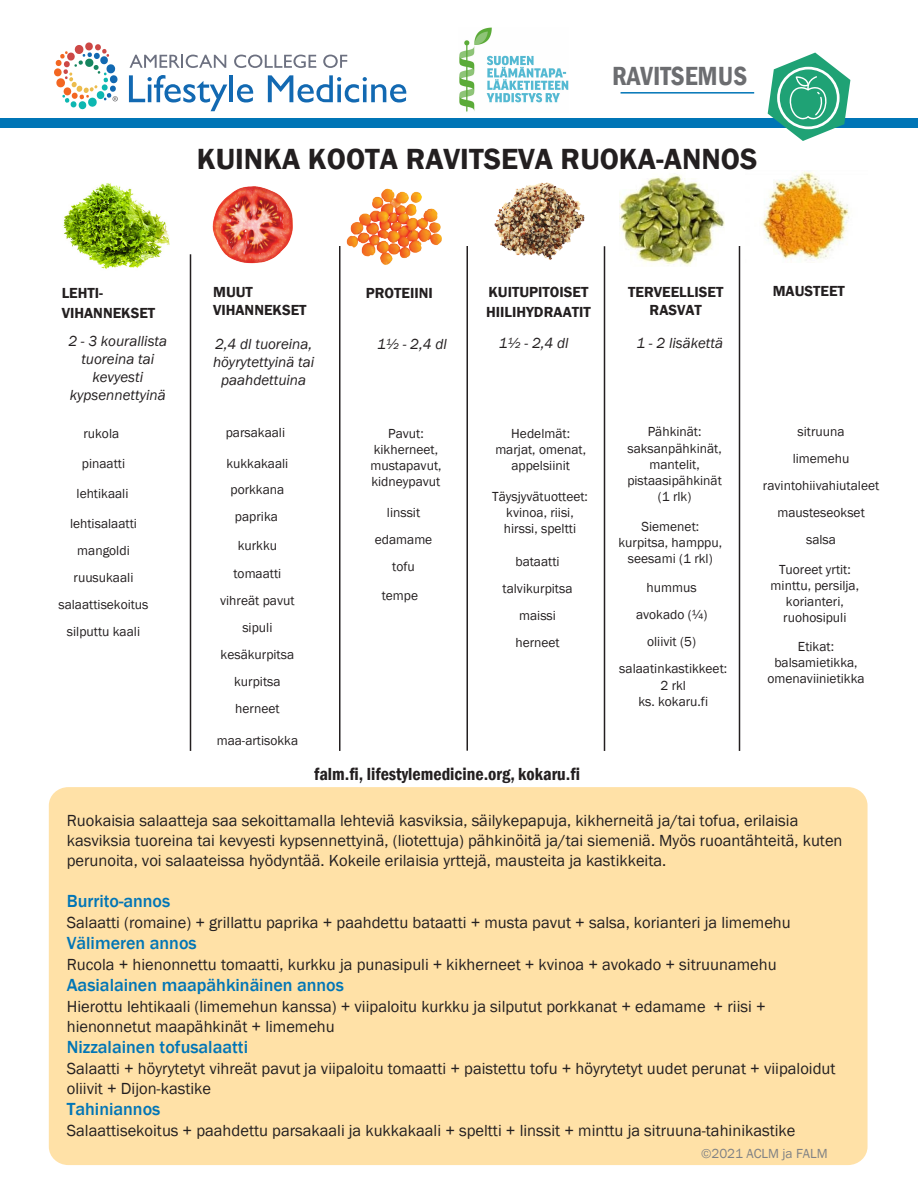
<style>
.page{position:relative;width:918px;height:1188px;background:#fff}
.page>*{position:absolute;margin:0;border:0;box-sizing:border-box;transform-origin:0 0}
.t1{font:600 30px "Franklin Gothic";color:#231f20}
.t2{font:600 condensed 27px "Franklin Gothic";color:#6c6d70}
.t3{font:500 18px "Franklin Gothic";color:#0075b6}
.t4{font:18px "Franklin Gothic Demi Cond";color:#231f20}
.t5{font:16.5px/19.8px "Franklin Gothic";color:#231f20}
.t6{font:italic 15px/18px "Franklin Gothic";color:#231f20;text-align:center}
.t7{font:600 15px/19.5px "Franklin Gothic";color:#231f20}
.t8{font:13.5px/27px "Franklin Gothic";color:#231f20;text-align:center}
.t9{font:13.5px "Franklin Gothic";color:#808285}
.s1{font-style:inherit}
</style>
<div class="page">
<hr style="left:190px;top:254px;width:1px;height:497px;background:#231f20">
<hr style="left:339px;top:246px;width:1px;height:505px;background:#231f20">
<hr style="left:466px;top:246px;width:2px;height:505px;background:#231f20">
<hr style="left:604px;top:246px;width:1px;height:505px;background:#231f20">
<hr style="left:739px;top:246px;width:1px;height:505px;background:#231f20">
<img style="left:63px;top:183px;width:107px;height:86px">
<img style="left:340px;top:188px;width:102px;height:81px">
<img style="left:466px;top:182px;width:140px;height:101px">
<img style="left:212px;top:186px;width:81px;height:78px">
<img style="left:620px;top:174px;width:105px;height:93px">
<img style="left:761px;top:171px;width:88px;height:90px">
<svg style="left:130px;top:55px;width:96px;height:13px"></svg>
<svg style="left:234px;top:55px;width:82px;height:13px"></svg>
<svg style="left:323px;top:55px;width:24px;height:13px"></svg>
<svg style="left:129px;top:75px;width:98px;height:36px"></svg>
<hr style="left:230px;top:75px;width:3px;height:27px;background:#1269b2">
<svg style="left:237px;top:84px;width:16px;height:18px"></svg>
<svg style="left:268px;top:75px;width:138px;height:28px"></svg>
<svg style="left:54px;top:42px;width:64px;height:68px"></svg>
<div style="left:0;top:118px;width:918px;height:10px;background:#0075b6"></div>
<div style="left:49px;top:787px;width:819px;height:378px;background:#ffe1a7;border-radius:19px"></div>
<svg style="left:768px;top:53px;width:82px;height:88px"></svg>
<hr style="left:621px;top:92px;width:133px;height:2px;background:#0075b6">
<img style="left:459px;top:27px;width:109px;height:85px">
<p class="t2" style="left:612px;top:58px;width:137px">RAVITSEMUS</p>
<p class="t1" style="left:197px;top:140px;width:562px">KUINKA KOOTA RAVITSEVA RUOKA-ANNOS</p>
<p class="t7" style="left:62px;top:284px;width:95px">LEHTI-<br>VIHANNEKSET</p>
<p class="t6" style="left:68px;top:333px;width:100px">2 - 3 kourallista tuoreina tai kevyesti kypsennettyinä</p>
<p class="t8" style="left:83px;top:420px;width:37px">rukola</p>
<p class="t8" style="left:82px;top:451px;width:45px">pinaatti</p>
<p class="t8" style="left:77px;top:480px;width:53px">lehtikaali</p>
<p class="t8" style="left:58px;top:510px;width:92px">lehtisalaatti mangoldi ruusukaali salaattisekoitus silputtu kaali</p>
<p class="t7" style="left:213px;top:284px;width:95px;line-height:18px">MUUT<br>VIHANNEKSET</p>
<p class="t6" style="left:213px;top:335px;width:103px">2,4 dl tuoreina, höyrytettyinä tai paahdettuina</p>
<p class="t8" style="left:226px;top:419px;width:61px">parsakaali</p>
<p class="t8" style="left:226px;top:450px;width:63px;line-height:26.5px">kukkakaali porkkana paprika</p>
<p class="t8" style="left:233px;top:531px;width:49px;line-height:29px">kurkku tomaatti</p>
<p class="t8" style="left:220px;top:588px;width:76px">vihreät pavut sipuli kesäkurpitsa kurpitsa herneet</p>
<p class="t8" style="left:217px;top:727px;width:83px">maa-artisokka</p>
<p class="t7" style="left:366px;top:283px;width:69px">PROTEIINI</p>
<p class="t6" style="left:377px;top:336px;width:71px">1½ - 2,4 dl</p>
<p class="t7" style="left:486px;top:282px;width:106px;line-height:20.1px">KUITUPITOISET<br>HIILIHYDRAATIT</p>
<p class="t7" style="left:628px;top:284px;width:97px;line-height:17.7px;text-align:center">TERVEELLISET<br>RASVAT</p>
<p class="t6" style="left:636px;top:334px;width:88px">1 - 2 lisäkettä</p>
<p class="t6" style="left:499px;top:334px;width:71px">1½ - 2,4 dl</p>
<p class="t8" style="left:370px;top:426px;width:73px;line-height:16.2px">Pavut: kikherneet, mustapavut, kidneypavut</p>
<p class="t8" style="left:375px;top:499px;width:59px">linssit edamame tofu</p>
<p class="t8" style="left:382px;top:582px;width:38px">tempe</p>
<p class="t8" style="left:495px;top:425px;width:92px;line-height:16.2px">Hedelmät: marjat, omenat, appelsiinit</p>
<p class="t8" style="left:492px;top:488px;width:97px;line-height:16.2px">Täysjyvätuotteet: kvinoa, riisi, hirssi, speltti</p>
<p class="t8" style="left:503px;top:548px;width:71px">bataatti talvikurpitsa maissi herneet</p>
<p class="t8" style="left:627px;top:424px;width:96px;line-height:16.2px">Pähkinät: saksanpähkinät, mantelit, pistaasipähkinät (1 rlk)</p>
<p class="t8" style="left:619px;top:518px;width:105px;line-height:16.2px">Siemenet: kurpitsa, hamppu, seesami (1 rkl)</p>
<p class="t8" style="left:619px;top:575px;width:109px">hummus<br>avokado (¼)<br>oliivit (5) salaatinkastikkeet:</p>
<p class="t8" style="left:638px;top:677px;width:71px;line-height:16.2px">2 rkl<br>ks. kokaru.fi</p>
<p class="t4" style="left:314px;top:762px;width:267px">falm.fi, lifestylemedicine.org, kokaru.fi</p>
<p class="t7" style="left:773px;top:281px;width:74px">MAUSTEET</p>
<p class="t8" style="left:763px;top:419px;width:118px">sitruuna<br>limemehu ravintohiivahiutaleet mausteseokset salsa</p>
<p class="t8" style="left:771px;top:561px;width:90px;line-height:16.2px">Tuoreet yrtit: minttu, persilja, korianteri, ruohosipuli</p>
<p class="t8" style="left:767px;top:639px;width:99px;line-height:16.2px">Etikat: balsamietikka, omenaviinietikka</p>
<p class="t5" style="left:67px;top:811px;width:777px">Ruokaisia salaatteja saa sekoittamalla lehteviä kasviksia, säilykepapuja, kikherneitä ja/tai tofua, erilaisia kasviksia tuoreina tai kevyesti kypsennettyinä, (liotettuja) pähkinöitä ja/tai siemeniä. Myös ruoantähteitä, kuten perunoita, voi salaateissa hyödyntää. Kokeile erilaisia yrttejä, mausteita ja kastikkeita.</p>
<p class="t3" style="left:67px;top:890px;width:105px">Burrito-annos</p>
<p class="t5" style="left:67px;top:913px;width:726px">Salaatti (romaine) + grillattu paprika + paahdettu bataatti + musta pavut + salsa, korianteri ja limemehu</p>
<p class="t3" style="left:67px;top:932px;width:131px">Välimeren annos</p>
<p class="t5" style="left:67px;top:955px;width:711px">Rucola + hienonnettu tomaatti, kurkku ja punasipuli + kikherneet + kvinoa + avokado + sitruunamehu</p>
<p class="t3" style="left:67px;top:974px;width:279px">Aasialainen maapähkinäinen annos</p>
<p class="t5" style="left:67px;top:997px;width:700px">Hierottu lehtikaali (limemehun kanssa) + viipaloitu kurkku ja silputut porkkanat + edamame + riisi + hienonnetut maapähkinät + limemehu</p>
<p class="t3" style="left:67px;top:1036px;width:183px">Nizzalainen tofusalaatti</p>
<p class="t5" style="left:67px;top:1059px;width:770px">Salaatti + höyrytetyt vihreät pavut ja viipaloitu tomaatti + paistettu tofu + höyrytetyt uudet perunat + viipaloidut oliivit + Dijon-kastike</p>
<p class="t3" style="left:67px;top:1098px;width:95px">Tahiniannos</p>
<p class="t5" style="left:67px;top:1121px;width:730px">Salaattisekoitus + paahdettu parsakaali ja kukkakaali + speltti + linssit + minttu ja sitruuna-tahinikastike</p>
<p class="t9" style="left:701px;top:1145px;width:128px">©2021 ACLM ja F<span class="s1">ALM</span></p>
</div>
